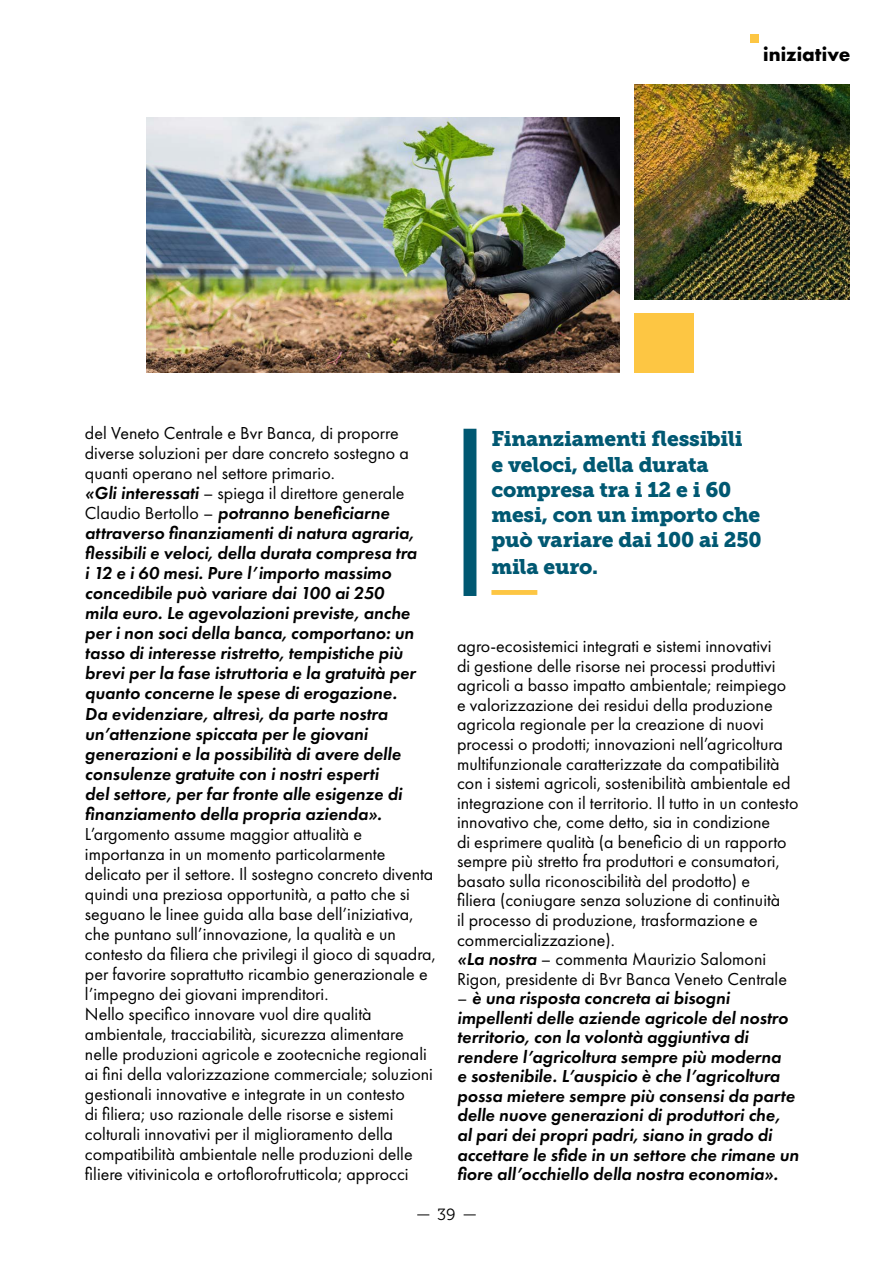
<style>
.page{position:relative;width:893px;height:1263px;background:#fff}
.page>*{position:absolute;margin:0;border:0;box-sizing:border-box;transform-origin:0 0}
.t1{font:21px/25.2px "Museo Slab 900";letter-spacing:-.01em;color:#005872}
.t2{font:18px/20.1px "Futura PT";color:#000}
.t3{font:italic 600 18px/20.1px "Futura PT";color:#000}
.t4{font:700 18px "Futura";color:#000}
.t5{font:16.2px "Museo Slab 300";color:#000}
.s1{font-weight:400;font-style:normal}
.s2{font-weight:600;font-style:italic}
</style>
<div class="page">
<div style="left:750px;top:34px;width:9px;height:8px;background:#fdc643"></div>
<img style="left:146px;top:118px;width:474px;height:254px">
<div style="left:634px;top:313px;width:60px;height:59px;background:#fdc643"></div>
<img style="left:634px;top:85px;width:215px;height:214px">
<div style="left:463px;top:429px;width:13px;height:167px;background:#005872"></div>
<div style="left:491px;top:590px;width:46px;height:5px;background:#fdc643"></div>
<svg style="left:464px;top:1214px;width:12px;height:1px"></svg>
<svg style="left:417px;top:1214px;width:12px;height:1px"></svg>
<p class="t4" style="left:763px;top:42px;width:89px">iniziative</p>
<p class="t3" style="left:85px;top:422px;width:333px"><span class="s1">del Veneto Centrale e Bvr Banca, di proporre diverse soluzioni per dare concreto sostegno a quanti operano nel settore primario.<br></span>«Gli interessati <span class="s1">– spiega il direttore generale Claudio Bertollo –</span> potranno beneficiarne attraverso finanziamenti di natura agraria, flessibili e veloci, della durata compresa tra i 12 e i 60 mesi. Pure l’importo massimo concedibile può variare dai 100 ai 250 mila euro. Le agevolazioni previste, anche per i non soci della banca, comportano: un tasso di interesse ristretto, tempistiche più brevi per la fase istruttoria e la gratuità per quanto concerne le spese di erogazione.<br>Da evidenziare, altresì, da parte nostra un’attenzione spiccata per le giovani generazioni e la possibilità di avere delle consulenze gratuite con i nostri esperti<br>del settore, per far fronte alle esigenze di finanziamento della propria azienda».</p>
<p class="t2" style="left:85px;top:823px;width:352px">L’argomento assume maggior attualità e importanza in un momento particolarmente delicato per il settore. Il sostegno concreto diventa quindi una preziosa opportunità, a patto che si seguano le linee guida alla base dell’iniziativa, che puntano sull’innovazione, la qualità e un contesto da filiera che privilegi il gioco di squadra, per favorire soprattutto ricambio generazionale e l’impegno dei giovani imprenditori.<br>Nello specifico innovare vuol dire qualità ambientale, tracciabilità, sicurezza alimentare nelle produzioni agricole e zootecniche regionali ai fini della valorizzazione commerciale; soluzioni gestionali innovative e integrate in un contesto<br>di filiera; uso razionale delle risorse e sistemi colturali innovativi per il miglioramento della compatibilità ambientale nelle produzioni delle filiere vitivinicola e ortoflorofrutticola; approcci</p>
<p class="t1" style="left:491px;top:427px;width:272px">Finanziamenti flessibili<br>e veloci, della durata compresa tra i 12 e i 60 mesi, con un importo che può variare dai 100 ai 250</p>
<p class="t1" style="left:491px;top:555px;width:108px">mila euro.</p>
<p class="t2" style="left:457px;top:636px;width:343px;line-height:19.5px">agro-ecosistemici integrati e sistemi innovativi<br>di gestione delle risorse nei processi produttivi agricoli a basso impatto ambientale; reimpiego e valorizzazione dei residui della produzione agricola regionale per la creazione di nuovi processi o prodotti; innovazioni nell’agricoltura multifunzionale caratterizzate da compatibilità con i sistemi agricoli, sostenibilità ambientale ed integrazione con il territorio. Il tutto in un contesto innovativo che, come detto, sia in condizione<br>di esprimere qualità (a beneficio di un rapporto sempre più stretto fra produttori e consumatori, basato sulla riconoscibilità del prodotto) e<br>filiera (coniugare senza soluzione di continuità<br>il processo di produzione, trasformazione e commercializzazione).<br><span class="s2">«La nostra</span> – commenta Maurizio Salomoni Rigon, presidente di Bvr Banca Veneto Centrale</p>
<p class="t3" style="left:457px;top:988px;width:343px;line-height:19.5px"><span class="s1">–</span> è una risposta concreta ai bisogni impellenti delle aziende agricole del nostro territorio, con la volontà aggiuntiva di rendere l’agricoltura sempre più moderna<br>e sostenibile. L’auspicio è che l’agricoltura possa mietere sempre più consensi da parte delle nuove generazioni di produttori che, al pari dei propri padri, siano in grado di accettare le sfide in un settore che rimane un fiore all’occhiello della nostra economia».</p>
<p class="t5" style="left:437px;top:1205px;width:20px">39</p>
</div>
